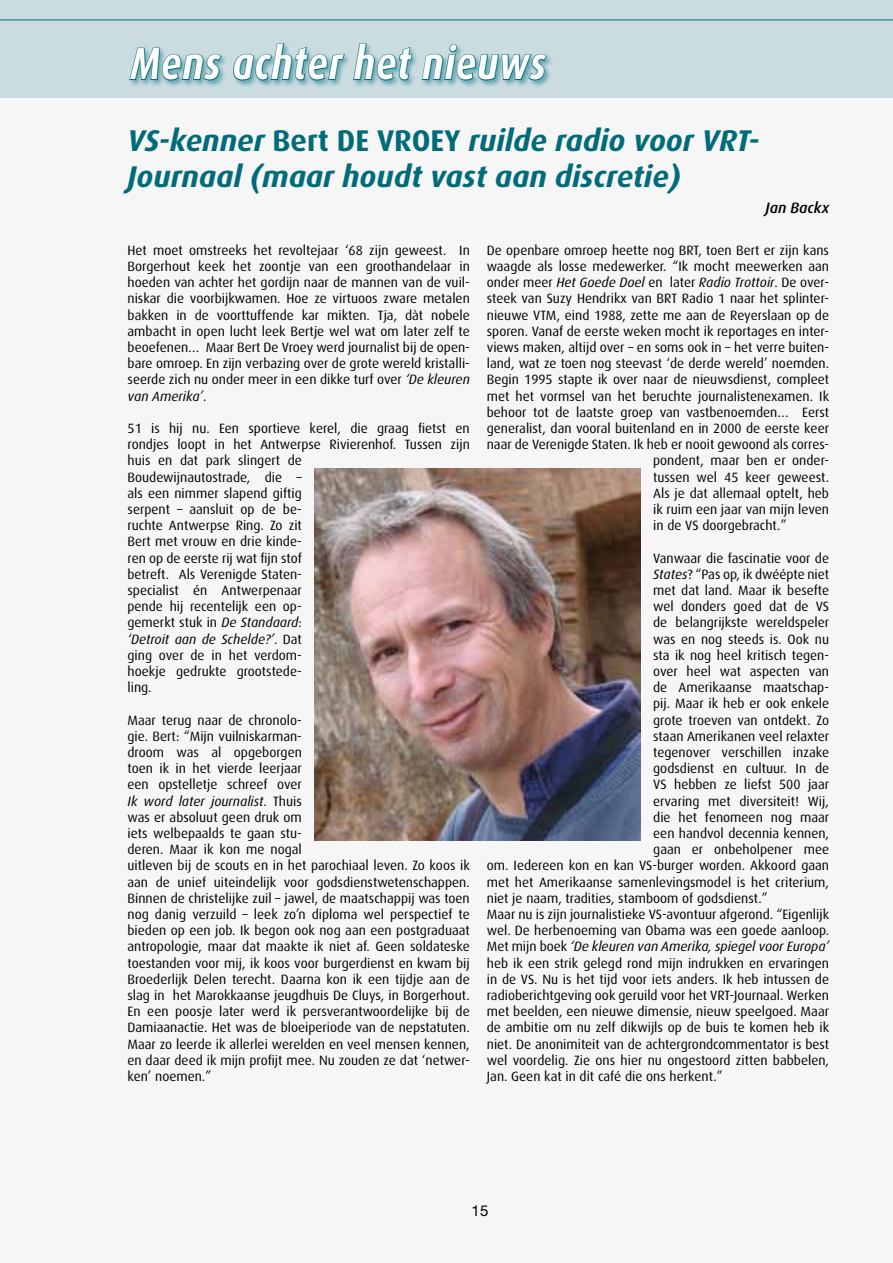
<style>
.page{position:relative;width:893px;height:1263px;background:#f6f6f6}
.page>*{position:absolute;margin:0;border:0;box-sizing:border-box;transform-origin:0 0}
.t1{font:italic 700 45px "Dax";letter-spacing:.025em;color:#fff;scale:.82 1}
.t2{font:italic 700 30px/36px "Dax";color:#006b79}
.t3{font:italic 500 15px "Dax";color:#000}
.t4{font:15px "Helvetica Neue LT Std";color:#000}
.t5{font:13.5px/16.2px "Dax";color:#000}
.t6{font:italic 13.5px "Dax";color:#000}
.s1{font-style:normal}
.s2{font-style:italic}
</style>
<div class="page">
<div style="left:0;top:0;width:893px;height:98px;background:#cbdce1"></div>
<hr style="left:0;top:20px;width:893px;height:1px;background:#006b79">
<div style="left:128px;top:42px;width:426px;height:46px;background:#006b79;opacity:.5"></div>
<svg style="left:128px;top:44px;width:95px;height:37px"></svg>
<svg style="left:232px;top:43px;width:114px;height:45px"></svg>
<svg style="left:352px;top:43px;width:61px;height:45px"></svg>
<svg style="left:421px;top:19px;width:127px;height:69px"></svg>
<img style="left:315px;top:468px;width:325px;height:372px">
<h1 class="t1" style="left:131px;top:38px;width:508px">Mens achter het nieuws</h1>
<h2 class="t2" style="left:128px;top:122px;width:633px">VS-kenner <span class="s1">Bert DE VROEY</span> ruilde radio voor VRT-<br>Journaal (maar houdt vast aan discretie)</h2>
<p class="t5" style="left:128px;top:242px;width:344px;text-align:justify">Het moet omstreeks het revoltejaar ‘68 zijn geweest. In Borgerhout keek het zoontje van een groothandelaar in hoeden van achter het gordijn naar de mannen van de vuil&shy;niskar die voorbijkwamen. Hoe ze virtuoos zware metalen bakken in de voorttuffende kar mikten. Tja, dàt nobele ambacht in open lucht leek Bertje wel wat om later zelf te beoefenen… Maar Bert De Vroey werd journalist bij de open&shy;bare omroep. En zijn verbazing over de grote wereld kristalli&shy;seerde zich nu onder meer in een dikke turf over <span class="s2">‘De kleuren van Amerika’</span>.</p>
<p class="t5" style="left:127px;top:420px;width:344px">51 is hij nu. Een sportieve kerel, die graag fietst en rondjes loopt in het Antwerpse Rivierenhof. Tussen zijn huis en dat park slingert de<br>Boudewijnautostrade, die –<br>als een nimmer slapend giftig<br>serpent – aansluit op de be-<br>ruchte Antwerpse Ring. Zo zit<br>Bert met vrouw en drie kinde-<br>ren op de eerste rij wat fijn stof<br>betreft. Als Verenigde Staten-<br>specialist én Antwerpenaar<br>pende hij recentelijk een op-<br>gemerkt stuk in <span class="s2">De Standaard</span>:<br><span class="s2">‘Detroit aan de Schelde?’</span>. Dat<br>ging over de in het verdom-<br>hoekje gedrukte grootstede-<br>ling.</p>
<p class="t5" style="left:127px;top:712px;width:344px">Maar terug naar de chronolo-<br>gie. Bert: “Mijn vuilniskarman-<br>droom was al opgeborgen<br>toen ik in het vierde leerjaar<br>een opstelletje schreef over<br><span class="s2">Ik word later journalist</span>. Thuis<br>was er absoluut geen druk om<br>iets welbepaalds te gaan stu-<br>deren. Maar ik kon me nogal<br>uitleven bij de scouts en in het parochiaal leven. Zo koos ik aan de unief uiteindelijk voor godsdienstwetenschappen.<br>Binnen de christelijke zuil – jawel, de maatschappij was toen nog danig verzuild – leek zo’n diploma wel perspectief te bieden op een job. Ik begon ook nog aan een postgraduaat antropologie, maar dat maakte ik niet af. Geen soldateske toestanden voor mij, ik koos voor burgerdienst en kwam bij Broederlijk Delen terecht. Daarna kon ik een tijdje aan de slag in het Marokkaanse jeugdhuis De Cluys, in Borgerhout.<br>En een poosje later werd ik persverantwoordelijke bij de Damiaanactie. Het was de bloeiperiode van de nepstatuten.<br>Maar zo leerde ik allerlei werelden en veel mensen kennen, en daar deed ik mijn profijt mee. Nu zouden ze dat ‘netwer&shy;ken’ noemen.”</p>
<p class="t3" style="left:766px;top:199px;width:65px">Jan Backx</p>
<p class="t5" style="left:487px;top:242px;width:344px">De openbare omroep heette nog BRT, toen Bert er zijn kans</p>
<p class="t5" style="left:487px;top:258px;width:344px">waagde als losse medewerker. “Ik mocht meewerken aan</p>
<p class="t6" style="left:487px;top:275px;width:344px"><span class="s1">onder meer</span> Het Goede Doel <span class="s1">en later</span> Radio Trottoir<span class="s1">. De over-</span></p>
<p class="t5" style="left:487px;top:291px;width:344px">steek van Suzy Hendrikx van BRT Radio 1 naar het splinter-</p>
<p class="t5" style="left:487px;top:307px;width:344px">nieuwe VTM, eind 1988, zette me aan de Reyerslaan op de</p>
<p class="t5" style="left:487px;top:323px;width:344px">sporen. Vanaf de eerste weken mocht ik reportages en inter-</p>
<p class="t5" style="left:487px;top:339px;width:344px">views maken, altijd over – en soms ook in – het verre buiten-</p>
<p class="t5" style="left:487px;top:355px;width:344px">land, wat ze toen nog steevast ‘de derde wereld’ noemden.</p>
<p class="t5" style="left:487px;top:372px;width:344px">Begin 1995 stapte ik over naar de nieuwsdienst, compleet</p>
<p class="t5" style="left:487px;top:388px;width:344px">met het vormsel van het beruchte journalistenexamen. Ik</p>
<p class="t5" style="left:487px;top:404px;width:344px">behoor tot de laatste groep van vastbenoemden… Eerst</p>
<p class="t5" style="left:487px;top:420px;width:344px">generalist, dan vooral buitenland en in 2000 de eerste keer</p>
<p class="t5" style="left:487px;top:436px;width:344px">naar de Verenigde Staten. Ik heb er nooit gewoond als corres-</p>
<p class="t5" style="left:653px;top:453px;width:177px">pondent, maar ben er onder-</p>
<p class="t5" style="left:653px;top:469px;width:177px">tussen wel 45 keer geweest.</p>
<p class="t5" style="left:653px;top:485px;width:177px">Als je dat allemaal optelt, heb</p>
<p class="t5" style="left:653px;top:501px;width:177px">ik ruim een jaar van mijn leven</p>
<p class="t5" style="left:653px;top:517px;width:135px">in de VS doorgebracht.”</p>
<p class="t5" style="left:653px;top:550px;width:177px">Vanwaar die fascinatie voor de</p>
<p class="t5" style="left:653px;top:566px;width:177px"><span class="s2">States</span>? “Pas op, ik dwéépte niet</p>
<p class="t5" style="left:653px;top:582px;width:177px">met dat land. Maar ik besefte</p>
<p class="t5" style="left:653px;top:598px;width:177px">wel donders goed dat de VS</p>
<p class="t5" style="left:653px;top:615px;width:177px">de belangrijkste wereldspeler</p>
<p class="t5" style="left:653px;top:631px;width:177px">was en nog steeds is. Ook nu</p>
<p class="t5" style="left:653px;top:647px;width:177px">sta ik nog heel kritisch tegen-</p>
<p class="t5" style="left:653px;top:663px;width:177px">over heel wat aspecten van</p>
<p class="t5" style="left:653px;top:679px;width:177px">de Amerikaanse maatschap-</p>
<p class="t5" style="left:653px;top:696px;width:177px">pij. Maar ik heb er ook enkele</p>
<p class="t5" style="left:653px;top:712px;width:177px">grote troeven van ontdekt. Zo</p>
<p class="t5" style="left:653px;top:728px;width:177px">staan Amerikanen veel relaxter</p>
<p class="t5" style="left:653px;top:744px;width:177px">tegenover verschillen inzake</p>
<p class="t5" style="left:653px;top:760px;width:177px">godsdienst en cultuur. In de</p>
<p class="t5" style="left:653px;top:777px;width:177px">VS hebben ze liefst 500 jaar</p>
<p class="t5" style="left:653px;top:793px;width:177px">ervaring met diversiteit! Wij,</p>
<p class="t5" style="left:653px;top:809px;width:177px">die het fenomeen nog maar</p>
<p class="t5" style="left:653px;top:825px;width:177px">een handvol decennia kennen,</p>
<p class="t5" style="left:653px;top:841px;width:177px">gaan er onbeholpener mee</p>
<p class="t5" style="left:487px;top:858px;width:344px">om. Iedereen kon en kan VS-burger worden. Akkoord gaan</p>
<p class="t5" style="left:487px;top:874px;width:344px">met het Amerikaanse samenlevingsmodel is het criterium,</p>
<p class="t5" style="left:487px;top:890px;width:282px">niet je naam, tradities, stamboom of godsdienst.”</p>
<p class="t5" style="left:487px;top:906px;width:344px">Maar nu is zijn journalistieke VS-avontuur afgerond. “Eigenlijk</p>
<p class="t5" style="left:487px;top:922px;width:344px">wel. De herbenoeming van Obama was een goede aanloop.</p>
<p class="t6" style="left:487px;top:939px;width:344px"><span class="s1">Met mijn boek</span> ‘De kleuren van Amerika, spiegel voor Europa’</p>
<p class="t5" style="left:487px;top:955px;width:344px">heb ik een strik gelegd rond mijn indrukken en ervaringen</p>
<p class="t5" style="left:487px;top:971px;width:344px">in de VS. Nu is het tijd voor iets anders. Ik heb intussen de</p>
<p class="t5" style="left:487px;top:987px;width:344px">radioberichtgeving ook geruild voor het VRT-Journaal. Werken</p>
<p class="t5" style="left:487px;top:1003px;width:344px">met beelden, een nieuwe dimensie, nieuw speelgoed. Maar</p>
<p class="t5" style="left:487px;top:1020px;width:344px">de ambitie om nu zelf dikwijls op de buis te komen heb ik</p>
<p class="t5" style="left:487px;top:1036px;width:344px">niet. De anonimiteit van de achtergrondcommentator is best</p>
<p class="t5" style="left:487px;top:1052px;width:344px">wel voordelig. Zie ons hier nu ongestoord zitten babbelen,</p>
<p class="t5" style="left:487px;top:1068px;width:237px">Jan. Geen kat in dit café die ons herkent.”</p>
<p class="t4" style="left:472px;top:1202px;width:18px">15</p>
</div>
